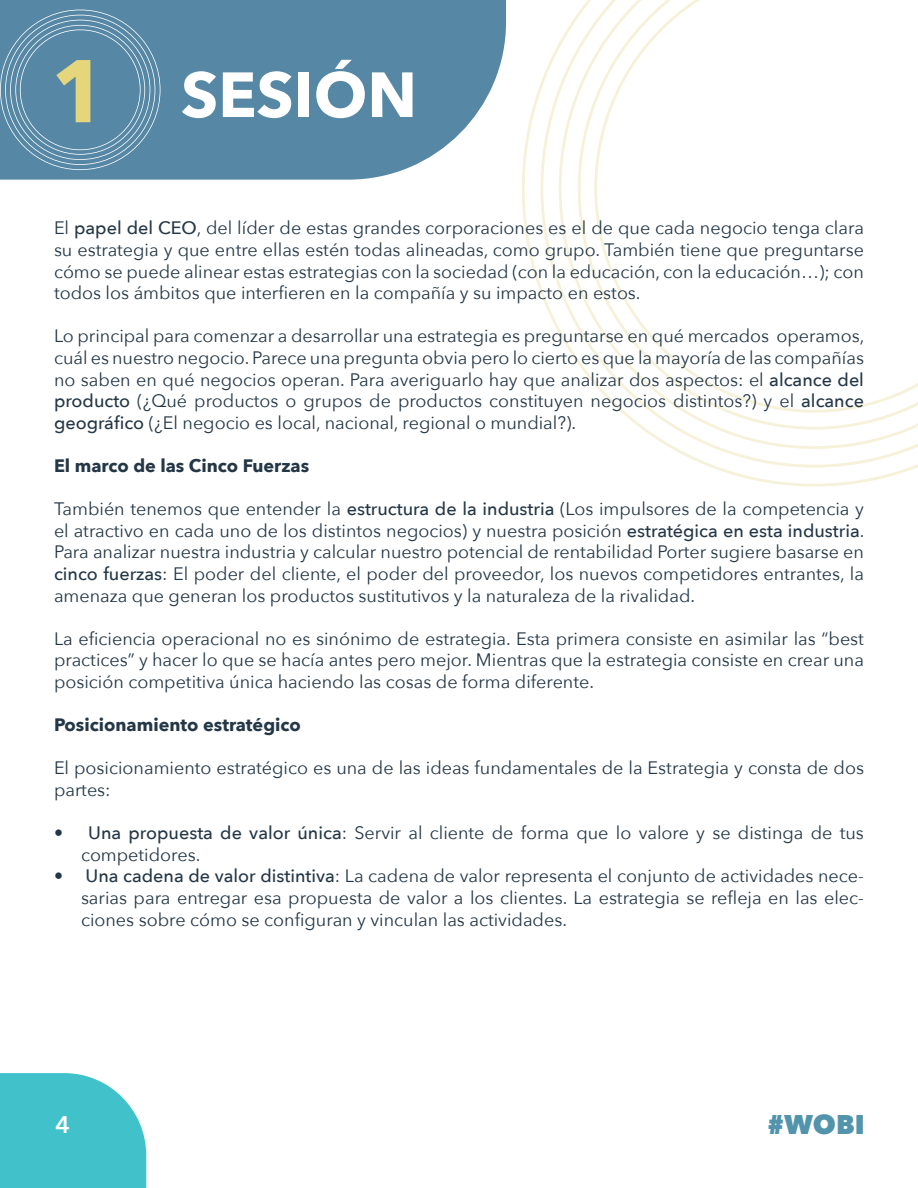
<style>
.page{position:relative;width:918px;height:1188px;background:#fff}
.page>*{position:absolute;margin:0;border:0;box-sizing:border-box;transform-origin:0 0}
.t1{font:700 87.9px "Avenir Next";color:#e6d67b}
.t2{font:700 63px "Avenir Next";color:#fff}
.t3{font:800 27px "Avenir Next";color:#5294ac}
.t4{font:600 24px "Avenir Next";color:#fff}
.t5{font:18px/21.6px "Avenir Next";color:#243746;text-align:justify}
.t6{font:700 18px "Avenir Next";color:#243746}
.s1{font-weight:500}
</style>
<div class="page">
<svg style="left:0;top:1073px;width:146px;height:115px;background:#51c7ce"></svg>
<svg style="left:0;top:0;width:506px;height:180px;background:#6492ac"></svg>
<svg style="left:0;top:10px;width:161px;height:160px;background:#608faa"></svg>
<svg style="left:522px;top:83px;width:393px;height:404px"></svg>
<svg style="left:541px;top:43px;width:377px;height:425px"></svg>
<svg style="left:559px;top:13px;width:359px;height:436px"></svg>
<svg style="left:578px;top:0;width:340px;height:430px"></svg>
<svg style="left:594px;top:0;width:324px;height:413px"></svg>
<h1 class="t1" style="left:51px;top:38px;width:58px">1</h1>
<h2 class="t2" style="left:181px;top:56px;width:238px">SESIÓN</h2>
<p class="t5" style="left:54px;top:217px;width:812px">El <span class="s1">papel del CEO</span>, del líder de estas grandes corporaciones es el de que cada negocio tenga clara su estrategia y que entre ellas estén todas alineadas, como grupo. También tiene que preguntarse cómo se puede alinear estas estrategias con la sociedad (con la educación, con la educación…); con todos los ámbitos que interfieren en la compañía y su impacto en estos.</p>
<p class="t5" style="left:54px;top:325px;width:812px">Lo principal para comenzar a desarrollar una estrategia es preguntarse en qué mercados operamos, cuál es nuestro negocio. Parece una pregunta obvia pero lo cierto es que la mayoría de las compañías no saben en qué negocios operan. Para averiguarlo hay que analizar dos aspectos: el <span class="s1">alcance del producto</span> (¿Qué productos o grupos de productos constituyen negocios distintos?) y el <span class="s1">alcance geográfico</span> (¿El negocio es local, nacional, regional o mundial?).</p>
<p class="t6" style="left:54px;top:455px;width:257px">El marco de las Cinco Fuerzas</p>
<p class="t5" style="left:54px;top:498px;width:812px">También tenemos que entender la <span class="s1">estructura de la industria</span> (Los impulsores de la competencia y el atractivo en cada uno de los distintos negocios) y nuestra posición <span class="s1">estratégica en esta industria</span>.<br>Para analizar nuestra industria y calcular nuestro potencial de rentabilidad Porter sugiere basarse en <span class="s1">cinco fuerzas</span>: El poder del cliente, el poder del proveedor, los nuevos competidores entrantes, la amenaza que generan los productos sustitutivos y la naturaleza de la rivalidad.</p>
<p class="t5" style="left:54px;top:628px;width:812px">La eficiencia operacional no es sinónimo de estrategia. Esta primera consiste en asimilar las “best practices” y hacer lo que se hacía antes pero mejor. Mientras que la estrategia consiste en crear una posición competitiva única haciendo las cosas de forma diferente.</p>
<p class="t6" style="left:54px;top:714px;width:248px">Posicionamiento estratégico</p>
<p class="t5" style="left:54px;top:757px;width:811px">El posicionamiento estratégico es una de las ideas fundamentales de la Estrategia y consta de dos partes:</p>
<p class="t5" style="left:81px;top:822px;width:784px;text-indent:-27px">• <span class="s1">Una propuesta de valor única</span>: Servir al cliente de forma que lo valore y se distinga de tus competidores.</p>
<p class="t5" style="left:81px;top:865px;width:784px;text-indent:-27px">• <span class="s1">Una cadena de valor distintiva</span>: La cadena de valor representa el conjunto de actividades nece&shy;sarias para entregar esa propuesta de valor a los clientes. La estrategia se refleja en las elec&shy;ciones sobre cómo se configuran y vinculan las actividades.</p>
<h3 class="t4" style="left:56px;top:1110px;width:16px">4</h3>
<h3 class="t3" style="left:767px;top:1108px;width:99px">#WOBI</h3>
</div>
